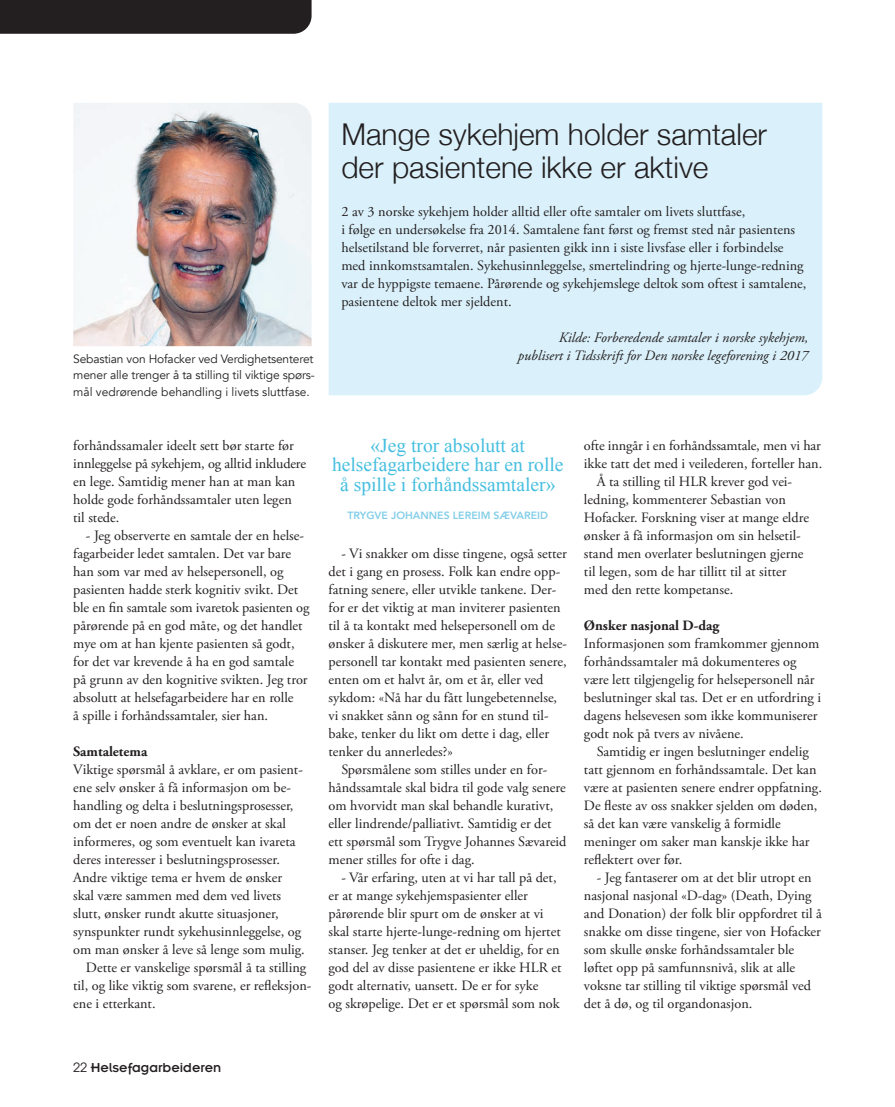
<style>
.page{position:relative;width:895px;height:1107px;background:#fff}
.page>*{position:absolute;margin:0;border:0;box-sizing:border-box;transform-origin:0 0}
.t1{font:300 30px/33px "Helvetica Neue";color:#231f20}
.t2{font:19.5px/19.5px "Times New Roman";color:#45bee0;text-align:center}
.t3{font:14.25px/18px "Adobe Garamond Pro";color:#231f20}
.t4{font:italic 14.25px/18px "Adobe Garamond Pro";color:#231f20;text-align:right}
.t5{font:700 14.25px "Adobe Garamond Pro";color:#231f20}
.t6{font:14.25px "Insignia";color:#231f20}
.t7{font:12px/16.5px "Avenir";color:#231f20;text-align:justify}
.t8{font:800 10.5px "Avenir";color:#83cee8}
.s1{font-family:"ITC Avant Garde Std";font-size:12.75px}
</style>
<div class="page">
<img style="left:73px;top:103px;width:238px;height:243px">
<div style="left:328px;top:103px;width:493px;height:292px;background:#daf1fb"></div>
<div style="left:0;top:0;width:311px;height:34px;background:#231f20"></div>
<p class="t7" style="left:73px;top:350px;width:243px">Sebastian von Hofacker ved Verdighetsenteret mener alle trenger å ta stilling til viktige spørs&shy;mål vedrørende behandling i livets sluttfase.</p>
<h1 class="t1" style="left:341px;top:115px;width:427px">Mange sykehjem holder samtaler der pasientene ikke er aktive</h1>
<p class="t3" style="left:341px;top:203px;width:466px">2 av 3 norske sykehjem holder alltid eller ofte samtaler om livets sluttfase,<br>i følge en undersøkelse fra 2014. Samtalene fant først og fremst sted når pasientens helsetilstand ble forverret, når pasienten gikk inn i siste livsfase eller i forbindelse med innkomstsamtalen. Sykehusinnleggelse, smertelindring og hjerte-lunge-redning var de hyppigste temaene. Pårørende og sykehjemslege deltok som oftest i samtalene, pasientene deltok mer sjeldent.</p>
<p class="t4" style="left:517px;top:329px;width:292px">Kilde: Forberedende samtaler i norske sykehjem, publisert i Tidsskrift for Den norske legeforening i 2017</p>
<p class="t3" style="left:73px;top:437px;width:234px">forhåndssamaler ideelt sett bør starte før innleggelse på sykehjem, og alltid inkludere en lege. Samtidig mener han at man kan holde gode forhåndssamtaler uten legen til stede.</p>
<p class="t3" style="left:73px;top:527px;width:237px;text-indent:13px">- Jeg observerte en samtale der en helse&shy;fagarbeider ledet samtalen. Det var bare han som var med av helsepersonell, og pasienten hadde sterk kognitiv svikt. Det ble en fin samtale som ivaretok pasienten og pårørende på en god måte, og det handlet mye om at han kjente pasienten så godt, for det var krevende å ha en god samtale på grunn av den kognitive svikten. Jeg tror absolutt at helsefagarbeidere har en rolle<br>å spille i forhåndssamtaler, sier han.</p>
<p class="t5" style="left:73px;top:743px;width:76px">Samtaletema</p>
<p class="t3" style="left:73px;top:761px;width:230px">Viktige spørsmål å avklare, er om pasient-</p>
<p class="t3" style="left:73px;top:779px;width:219px">ene selv ønsker å få informasjon om be-</p>
<p class="t3" style="left:73px;top:797px;width:222px">handling og delta i beslutningsprosesser,</p>
<p class="t3" style="left:73px;top:815px;width:214px">om det er noen andre de ønsker at skal</p>
<p class="t3" style="left:73px;top:833px;width:224px">informeres, og som eventuelt kan ivareta</p>
<p class="t3" style="left:73px;top:851px;width:208px">deres interesser i beslutningsprosesser.</p>
<p class="t3" style="left:73px;top:869px;width:210px">Andre viktige tema er hvem de ønsker</p>
<p class="t3" style="left:73px;top:887px;width:209px">skal være sammen med dem ved livets</p>
<p class="t3" style="left:73px;top:905px;width:207px">slutt, ønsker rundt akutte situasjoner,</p>
<p class="t3" style="left:73px;top:923px;width:229px">synspunkter rundt sykehusinnleggelse, og</p>
<p class="t3" style="left:73px;top:941px;width:233px">om man ønsker å leve så lenge som mulig.</p>
<p class="t3" style="left:86px;top:959px;width:222px">Dette er vanskelige spørsmål å ta stilling</p>
<p class="t3" style="left:73px;top:977px;width:239px">til, og like viktig som svarene, er refleksjon-</p>
<p class="t3" style="left:73px;top:995px;width:84px">ene i etterkant.</p>
<h2 class="t2" style="left:332px;top:435px;width:233px">«Jeg tror absolutt at helsefagarbeidere har en rolle å spille i forhåndssamtaler»</h2>
<p class="t8" style="left:347px;top:507px;width:202px">TRYGVE JOHANNES LEREIM SÆVAREID</p>
<p class="t3" style="left:328px;top:545px;width:240px;text-indent:13px">- Vi snakker om disse tingene, også setter det i gang en prosess. Folk kan endre opp&shy;fatning senere, eller utvikle tankene. Der&shy;for er det viktig at man inviterer pasienten til å ta kontakt med helsepersonell om de ønsker å diskutere mer, men særlig at helse&shy;personell tar kontakt med pasienten senere, enten om et halvt år, om et år, eller ved sykdom: «Nå har du fått lungebetennelse, vi snakket sånn og sånn for en stund til&shy;bake, tenker du likt om dette i dag, eller tenker du annerledes?»</p>
<p class="t3" style="left:328px;top:761px;width:239px;text-indent:13px">Spørsmålene som stilles under en for&shy;håndssamtale skal bidra til gode valg senere om hvorvidt man skal behandle kurativt, eller lindrende/palliativt. Samtidig er det ett spørsmål som Trygve Johannes Sævareid mener stilles for ofte i dag.</p>
<p class="t3" style="left:328px;top:869px;width:234px;text-indent:13px">- Vår erfaring, uten at vi har tall på det, er at mange sykehjemspasienter eller pårørende blir spurt om de ønsker at vi skal starte hjerte-lunge-redning om hjertet stanser. Jeg tenker at det er uheldig, for en god del av disse pasientene er ikke HLR et godt alternativ, uansett. De er for syke<br>og skrøpelige. Det er et spørsmål som nok</p>
<p class="t3" style="left:583px;top:437px;width:238px">ofte inngår i en forhåndssamtale, men vi har</p>
<p class="t3" style="left:583px;top:455px;width:240px">ikke tatt det med i veilederen, forteller han.</p>
<p class="t3" style="left:596px;top:473px;width:196px">Å ta stilling til HLR krever god vei-</p>
<p class="t3" style="left:583px;top:491px;width:203px">ledning, kommenterer Sebastian von</p>
<p class="t3" style="left:583px;top:509px;width:226px">Hofacker. Forskning viser at mange eldre</p>
<p class="t3" style="left:583px;top:527px;width:218px">ønsker å få informasjon om sin helsetil-</p>
<p class="t3" style="left:583px;top:545px;width:221px">stand men overlater beslutningen gjerne</p>
<p class="t3" style="left:583px;top:563px;width:204px">til legen, som de har tillitt til at sitter</p>
<p class="t3" style="left:583px;top:581px;width:151px">med den rette kompetanse.</p>
<p class="t5" style="left:583px;top:617px;width:137px">Ønsker nasjonal D-dag</p>
<p class="t3" style="left:583px;top:635px;width:238px">Informasjonen som framkommer gjennom forhåndssamtaler må dokumenteres og være lett tilgjengelig for helsepersonell når beslutninger skal tas. Det er en utfordring i dagens helsevesen som ikke kommuniserer godt nok på tvers av nivåene.</p>
<p class="t3" style="left:583px;top:743px;width:239px;text-indent:13px">Samtidig er ingen beslutninger endelig tatt gjennom en forhåndssamtale. Det kan være at pasienten senere endrer oppfatning.<br>De fleste av oss snakker sjelden om døden, så det kan være vanskelig å formidle meninger om saker man kanskje ikke har reflektert over før.</p>
<p class="t3" style="left:583px;top:869px;width:239px;text-indent:13px">- Jeg fantaserer om at det blir utropt en nasjonal nasjonal «D-dag» (Death, Dying and Donation) der folk blir oppfordret til å snakke om disse tingene, sier von Hofacker som skulle ønske forhåndssamtaler ble løftet opp på samfunnsnivå, slik at alle voksne tar stilling til viktige spørsmål ved det å dø, og til organdonasjon.</p>
<p class="t6" style="left:73px;top:1060px;width:150px"><span class="s1">22</span> Helsefagarbeideren</p>
</div>
